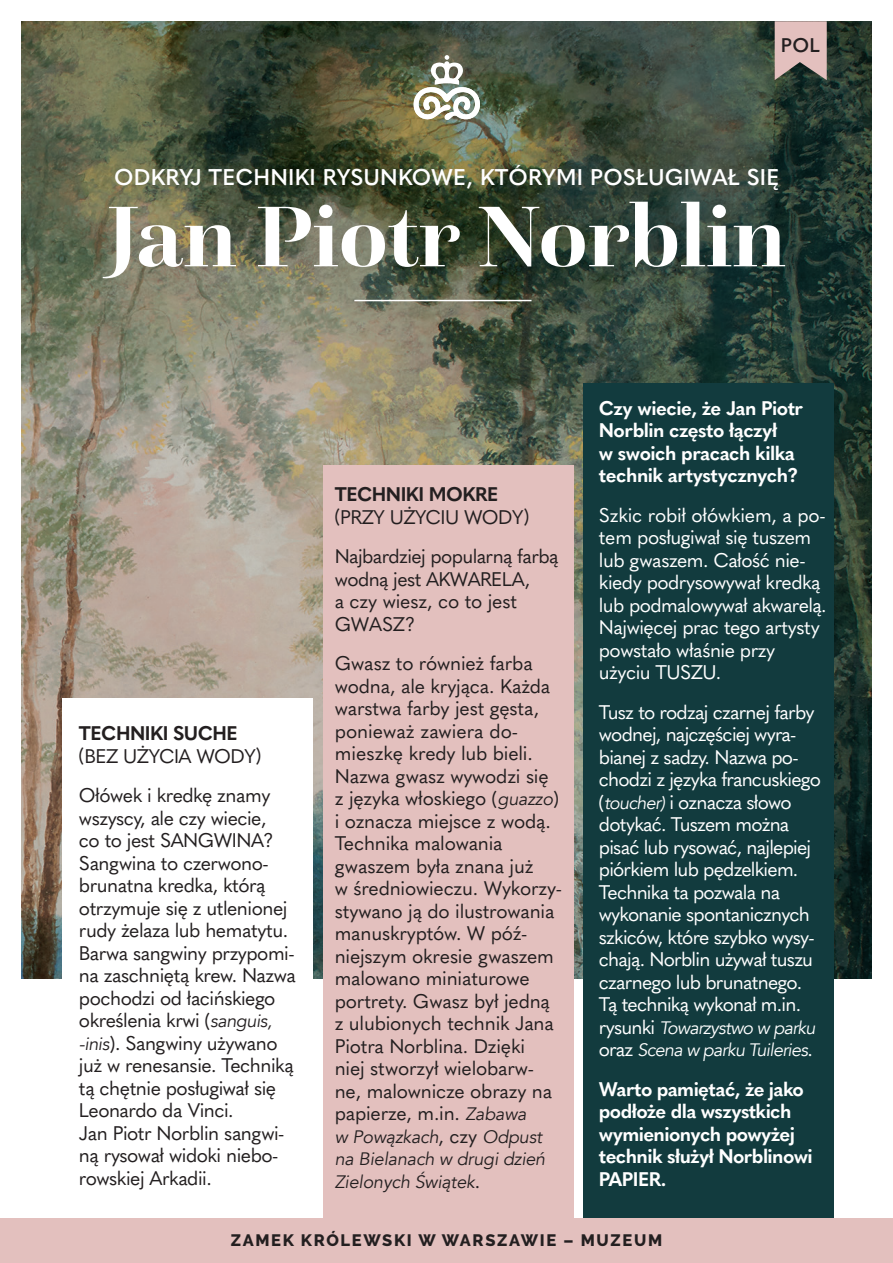
<style>
.page{position:relative;width:893px;height:1263px;background:#fff}
.page>*{position:absolute;margin:0;border:0;box-sizing:border-box;transform-origin:0 0}
.t1{font:700 90px "Questa Grande";color:#fff}
.t2{font:600 22.5px "Quasimoda";letter-spacing:.01em;color:#fff}
.t3{font:19.5px/22.5px "Quasimoda";letter-spacing:-.02em;color:#231f20}
.t4{font:19.5px/22.5px "Quasimoda";letter-spacing:-.04em;color:#fff}
.t5{font:700 19.5px/22.5px "Quasimoda";letter-spacing:-.03em;color:#fff}
.t6{font:700 19.5px "Quasimoda";letter-spacing:-.025em;color:#231f20}
.t7{font:600 19.5px "Quasimoda";color:#231f20}
.t8{font:italic 18px/22.5px "Avenir";letter-spacing:-.01em;color:#231f20}
.t9{font:italic 18px/22.5px "Avenir";letter-spacing:-.04em;color:#fff}
.t10{font:800 16.5px "Raleway";letter-spacing:.1em;color:#231f20}
.s1{font-family:"Avenir";font-style:italic;font-size:18px}
.s2{font-family:"Quasimoda";font-style:normal;font-size:19.5px}
</style>
<div class="page">
<img style="left:21px;top:21px;width:851px;height:957px">
<div style="left:62px;top:698px;width:251px;height:520px;background:#fff"></div>
<div style="left:323px;top:466px;width:250px;height:752px;background:#e3c0be"></div>
<div style="left:583px;top:383px;width:250px;height:835px;background:#123b3e"></div>
<img style="left:413px;top:55px;width:67px;height:66px">
<hr style="left:354px;top:300px;width:177px;height:1px;background:#fff">
<svg style="left:775px;top:21px;width:52px;height:59px;background:#c3a9a6"></svg>
<div style="left:0;top:1218px;width:893px;height:45px;background:#e3c0be"></div>
<p class="t7" style="left:781px;top:30px;width:40px">POL</p>
<p class="t2" style="left:114px;top:160px;width:667px">ODKRYJ TECHNIKI RYSUNKOWE, KTÓRYMI POSŁUGIWAŁ SIĘ</p>
<h1 class="t1" style="left:107px;top:181px;width:680px">Jan Piotr Norblin</h1>
<p class="t6" style="left:79px;top:718px;width:160px">TECHNIKI SUCHE</p>
<p class="t3" style="left:79px;top:735px;width:193px;line-height:39.5px">(BEZ UŻYCIA WODY)<br>Ołówek i kredkę znamy</p>
<p class="t3" style="left:79px;top:805px;width:219px">wszyscy, ale czy wiecie,<br>co to jest SANGWINA?<br>Sangwina to czerwono&shy;brunatna kredka, którą otrzymuje się z utlenionej rudy żelaza lub hematytu.<br>Barwa sangwiny przypomi&shy;na zaschniętą krew. Nazwa pochodzi od łacińskiego określenia krwi (<span class="s1">sanguis, -inis</span>). Sangwiny używano już w renesansie. Techniką tą chętnie posługiwał się<br>Leonardo da Vinci.<br>Jan Piotr Norblin sangwi&shy;ną rysował widoki niebo&shy;rowskiej Arkadii.</p>
<p class="t6" style="left:335px;top:479px;width:165px">TECHNIKI MOKRE</p>
<p class="t3" style="left:335px;top:496px;width:225px;line-height:39.5px">(PRZY UŻYCIU WODY)<br>Najbardziej popularną farbą</p>
<p class="t3" style="left:335px;top:566px;width:197px">wodną jest AKWARELA, a czy wiesz, co to jest<br>GWASZ?</p>
<p class="t3" style="left:335px;top:651px;width:229px">Gwasz to również farba wodna, ale kryjąca. Każda warstwa farby jest gęsta, ponieważ zawiera do&shy;mieszkę kredy lub bieli.<br>Nazwa gwasz wywodzi się z języka włoskiego (<span class="s1">guazzo</span>) i oznacza miejsce z wodą.<br>Technika malowania gwaszem była znana już<br>w średniowieczu. Wykorzy&shy;stywano ją do ilustrowania manuskryptów. W póź&shy;niejszym okresie gwaszem malowano miniaturowe portrety. Gwasz był jedną z ulubionych technik Jana<br>Piotra Norblina. Dzięki<br>niej stworzył wielobarw&shy;ne, malownicze obrazy na papierze, m.in. <span class="s1">Zabawa</span></p>
<p class="t8" style="left:335px;top:1125px;width:212px">w Powązkach<span class="s2">, czy</span> Odpust na Bielanach w drugi dzień<br>Zielonych Świątek<span class="s2">.</span></p>
<p class="t5" style="left:599px;top:395px;width:206px">Czy wiecie, że Jan Piotr<br>Norblin często łączył<br>w swoich pracach kilka technik artystycznych?</p>
<p class="t4" style="left:599px;top:502px;width:229px">Szkic robił ołówkiem, a po&shy;tem posługiwał się tuszem lub gwaszem. Całość nie&shy;kiedy podrysowywał kredką lub podmalowywał akwarelą.<br>Najwięcej prac tego artysty powstało właśnie przy użyciu TUSZU.</p>
<p class="t4" style="left:599px;top:699px;width:224px">Tusz to rodzaj czarnej farby wodnej, najczęściej wyra&shy;bianej z sadzy. Nazwa po&shy;chodzi z języka francuskiego (<span class="s1">toucher)</span> i oznacza słowo dotykać. Tuszem można pisać lub rysować, najlepiej piórkiem lub pędzelkiem.<br>Technika ta pozwala na wykonanie spontanicznych szkiców, które szybko wysy&shy;chają. Norblin używał tuszu czarnego lub brunatnego.<br>Tą techniką wykonał m.in.</p>
<p class="t9" style="left:599px;top:1016px;width:218px"><span class="s2">rysunki</span> Towarzystwo w parku <span class="s2">oraz</span> Scena w parku Tuileries<span class="s2">.</span></p>
<p class="t5" style="left:599px;top:1076px;width:215px">Warto pamiętać, że jako podłoże dla wszystkich wymienionych powyżej technik służył Norblinowi<br>PAPIER.</p>
<p class="t10" style="left:231px;top:1230px;width:433px">ZAMEK KRÓLEWSKI W WARSZAWIE – MUZEUM</p>
</div>
